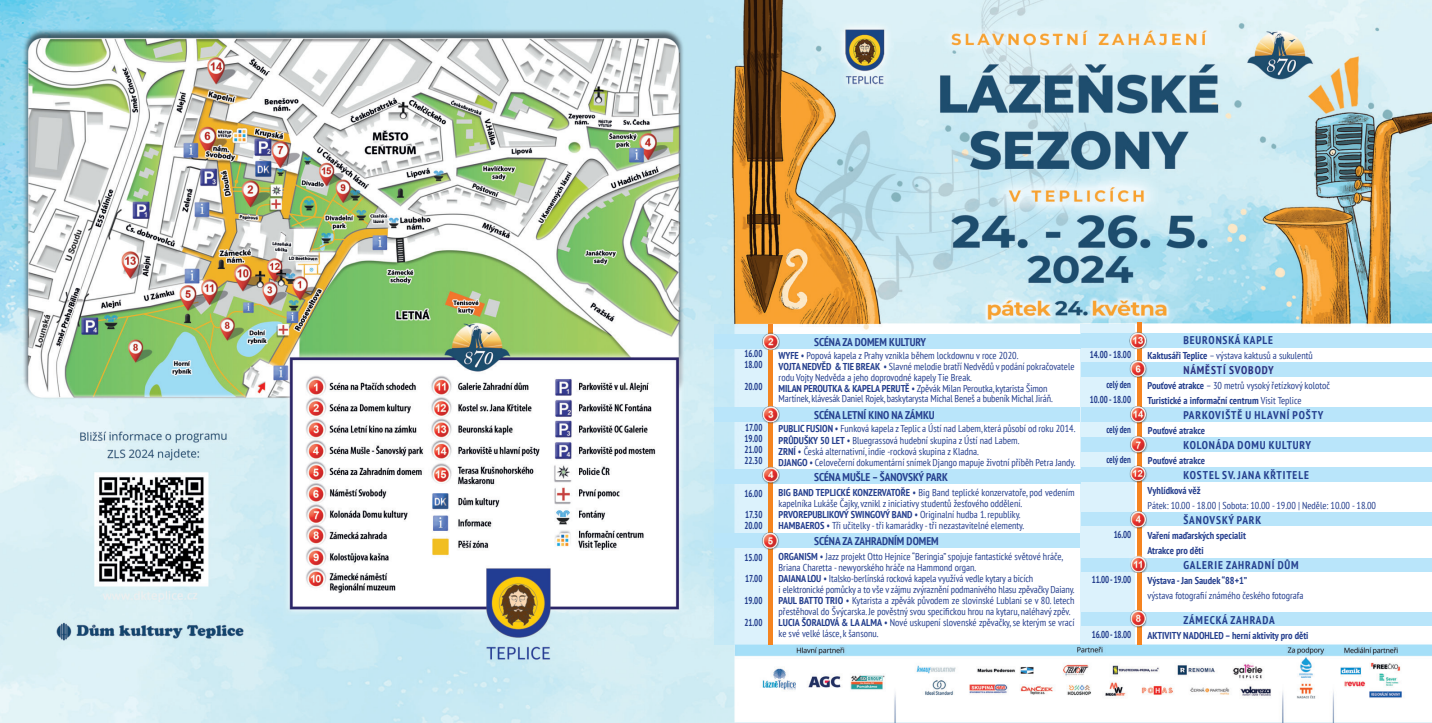
<style>
.page{position:relative;width:1432px;height:723px;background:#fff}
.page>*{position:absolute;margin:0;border:0;box-sizing:border-box;transform-origin:0 0}
.t1{font:700 condensed 11.25px "PT Sans";letter-spacing:.08em;color:#253f8e}
.t2{font:700 condensed 11.25px "PT Sans";color:#253f8e}
.t3{font:700 condensed 11.25px "PT Sans";letter-spacing:.08em;color:#2c3080}
.t4{font:condensed 10px/11px "PT Sans";color:#253f8e}
.t5{font:700 condensed 10px/15px "PT Sans";color:#253f8e}
.t6{font:700 condensed 10px/10.9px "PT Sans";color:#253f8e;scale:.85 1}
.s1{font-weight:700}
.s2{font-weight:400}
</style>
<div class="page">
<img style="left:0;top:0;width:1431px;height:723px">
<div style="left:714px;top:407px;width:366px;height:14px;background:#b9e5fa"></div>
<div style="left:715px;top:469px;width:366px;height:14px;background:#b9e5fa"></div>
<div style="left:714px;top:334px;width:367px;height:14px;background:#b9e5fa"></div>
<div style="left:1081px;top:333px;width:350px;height:15px;background:#b9e5fa"></div>
<div style="left:1081px;top:362px;width:350px;height:14px;background:#b9e5fa"></div>
<div style="left:714px;top:534px;width:366px;height:14px;background:#b9e5fa"></div>
<div style="left:1081px;top:407px;width:350px;height:14px;background:#b9e5fa"></div>
<div style="left:1081px;top:437px;width:350px;height:15px;background:#b9e5fa"></div>
<div style="left:1081px;top:468px;width:350px;height:14px;background:#b9e5fa"></div>
<div style="left:1081px;top:512px;width:350px;height:13px;background:#b9e5fa"></div>
<div style="left:1081px;top:558px;width:350px;height:13px;background:#b9e5fa"></div>
<svg style="left:714px;top:325px;width:53px;height:320px"></svg>
<svg style="left:1080px;top:325px;width:55px;height:320px;fill:#dcf2fc"></svg>
<hr style="left:768px;top:325px;width:4px;height:320px;background:#f58420">
<div style="left:1081px;top:612px;width:350px;height:13px;background:#b9e5fa"></div>
<hr style="left:1137px;top:323px;width:4px;height:322px;background:#f58420">
<img style="left:762px;top:333px;width:18px;height:17px">
<img style="left:762px;top:405px;width:18px;height:18px">
<img style="left:762px;top:466px;width:18px;height:18px">
<img style="left:762px;top:532px;width:17px;height:17px">
<img style="left:1129px;top:331px;width:18px;height:18px">
<img style="left:1129px;top:436px;width:18px;height:18px">
<img style="left:1129px;top:465px;width:18px;height:18px">
<img style="left:1129px;top:555px;width:18px;height:18px">
<img style="left:1129px;top:360px;width:18px;height:17px">
<img style="left:1129px;top:406px;width:18px;height:17px">
<img style="left:1129px;top:609px;width:18px;height:18px">
<img style="left:1129px;top:510px;width:18px;height:18px">
<p class="t6" style="left:744px;top:348px;width:23px">16.00<br>18.00</p>
<p class="t6" style="left:744px;top:381px;width:23px">20.00</p>
<p class="t6" style="left:744px;top:422px;width:23px;text-align:justify">17.00<br>19.00<br>21.00<br>22.30</p>
<p class="t6" style="left:744px;top:483px;width:23px;line-height:20.9px">16.00<br>17.30</p>
<p class="t6" style="left:744px;top:520px;width:23px">20.00</p>
<p class="t6" style="left:744px;top:546px;width:23px;line-height:21.8px;text-align:justify">15.00<br>17.00<br>19.00<br>21.00</p>
<p class="t2" style="left:814px;top:336px;width:114px">SCÉNA ZA DOMEM KULTURY</p>
<p class="t4" style="left:778px;top:350px;width:297px"><span class="s1">WYFE</span> • Popová kapela z Prahy vznikla během lockdownu v roce 2020.<br><span class="s1">VOJTA NEDVĚD &amp; TIE BREAK</span> • Slavné melodie bratří Nedvědů v podání pokračovatele rodu Vojty Nedvěda a jeho doprovodné kapely Tie Break.<br><span class="s1">MILAN PEROUTKA &amp; KAPELA PERUTĚ</span> • Zpěvák Milan Peroutka, kytarista Šimon Martínek, klávesák Daniel Rojek, baskytarysta Michal Beneš a bubeník Michal Jiráň.</p>
<p class="t2" style="left:814px;top:409px;width:122px">SCÉNA LETNÍ KINO NA ZÁMKU</p>
<p class="t4" style="left:778px;top:423px;width:298px"><span class="s1">PUBLIC FUSION</span> • Funková kapela z Teplic a Ústí nad Labem, která působí od roku 2014.<br><span class="s1">PRŮDUŠKY 50 LET</span> • Bluegrassová hudební skupina z Ústí nad Labem.<br><span class="s1">ZRNÍ</span> • Česká alternativní, indie -rocková skupina z Kladna.<br><span class="s1">DJANGO</span> • Celovečerní dokumentární snímek Django mapuje životní příběh Petra Jandy.</p>
<p class="t2" style="left:814px;top:470px;width:135px">SCÉNA MUŠLE – ŠANOVSKÝ PARK</p>
<p class="t4" style="left:778px;top:487px;width:297px"><span class="s1">BIG BAND TEPLICKÉ KONZERVATOŘE</span> • Big Band teplické konzervatoře, pod vedením kapelníka Lukáše Čajky, vznikl z iniciativy studentů žesťového oddělení.<br><span class="s1">PRVOREPUBLIKOVÝ SWINGOVÝ BAND</span> • Originalní hudba 1. republiky.<br><span class="s1">HAMBAEROS</span> • Tři učitelky - tři kamarádky - tři nezastavitelné elementy.</p>
<p class="t2" style="left:814px;top:535px;width:126px">SCÉNA ZA ZAHRADNÍM DOMEM</p>
<p class="t4" style="left:778px;top:551px;width:297px"><span class="s1">ORGANISM</span> • Jazz projekt Otto Hejnice “Beringia” spojuje fantastické světové hráče, Briana Charetta - newyorského hráče na Hammond organ.<br><span class="s1">DAIANA LOU</span> • Italsko-berlínská rocková kapela využívá vedle kytary a bicích<br>i elektronické pomůcky a to vše v zájmu zvýraznění podmanivého hlasu zpěvačky Daiany.<br><span class="s1">PAUL BATTO TRIO</span> • Kytarista a zpěvák původem ze slovinské Lublani se v 80. letech přestěhoval do Švýcarska. Je pověstný svou speci昀椀ckou hrou na kytaru, naléhavý zpěv.<br><span class="s1">LUCIA ŠORALOVÁ &amp; LA ALMA</span> • Nové uskupení slovenské zpěvačky, se kterým se vrací ke své velké lásce, k šansonu.</p>
<p class="t6" style="left:1089px;top:349px;width:50px">14.00 - 18.00</p>
<p class="t6" style="left:1089px;top:377px;width:50px;line-height:15px;text-align:right">celý den<br>10.00 - 18.00</p>
<p class="t6" style="left:1106px;top:424px;width:31px">celý den</p>
<p class="t6" style="left:1106px;top:454px;width:31px">celý den</p>
<p class="t6" style="left:1113px;top:529px;width:22px">16.00</p>
<p class="t6" style="left:1091px;top:574px;width:48px">11.00 - 19.00</p>
<p class="t6" style="left:1091px;top:629px;width:48px">16.00 - 18.00</p>
<p class="t1" style="left:1183px;top:332px;width:91px">BEURONSKÁ KAPLE</p>
<p class="t4" style="left:1147px;top:349px;width:167px"><span class="s1">Kaktusáři Teplice</span> – výstava kaktusů a sukulentů</p>
<p class="t3" style="left:1183px;top:362px;width:92px">NÁMĚSTÍ SVOBODY</p>
<p class="t5" style="left:1147px;top:378px;width:184px">Pouťové atrakce <span class="s2">– 30 metrů vysoký řetízkový kolotoč<br></span>Turistické a informační centrum <span class="s2">Visit Teplice</span></p>
<p class="t1" style="left:1183px;top:407px;width:141px">PARKOVIŠTĚ U HLAVNÍ POŠTY</p>
<p class="t5" style="left:1148px;top:423px;width:59px">Pouťové atrakce</p>
<p class="t1" style="left:1183px;top:437px;width:129px">KOLONÁDA DOMU KULTURY</p>
<p class="t5" style="left:1148px;top:453px;width:59px">Pouťové atrakce</p>
<p class="t1" style="left:1183px;top:467px;width:127px">KOSTEL SV. JANA KŘTITELE</p>
<p class="t5" style="left:1147px;top:483px;width:54px">Vyhlídková věž</p>
<p class="t4" style="left:1147px;top:499px;width:230px">Pátek: 10.00 - 18.00 | Sobota: 10.00 - 19.00 | Neděle: 10.00 - 18.00</p>
<p class="t1" style="left:1183px;top:512px;width:79px">ŠANOVSKÝ PARK</p>
<p class="t5" style="left:1147px;top:528px;width:100px">Vaření maďarských specialit<br>Atrakce pro děti</p>
<p class="t1" style="left:1183px;top:557px;width:117px">GALERIE ZAHRADNÍ DŮM</p>
<p class="t5" style="left:1147px;top:573px;width:101px">Výstava - Jan Saudek “88+1”</p>
<p class="t4" style="left:1147px;top:589px;width:157px">výstava fotogra昀椀í známého českého fotografa</p>
<p class="t1" style="left:1183px;top:612px;width:93px">ZÁMECKÁ ZAHRADA</p>
<p class="t5" style="left:1147px;top:628px;width:162px">AKTIVITY NADOHLED – herní aktivity pro děti</p>
</div>
